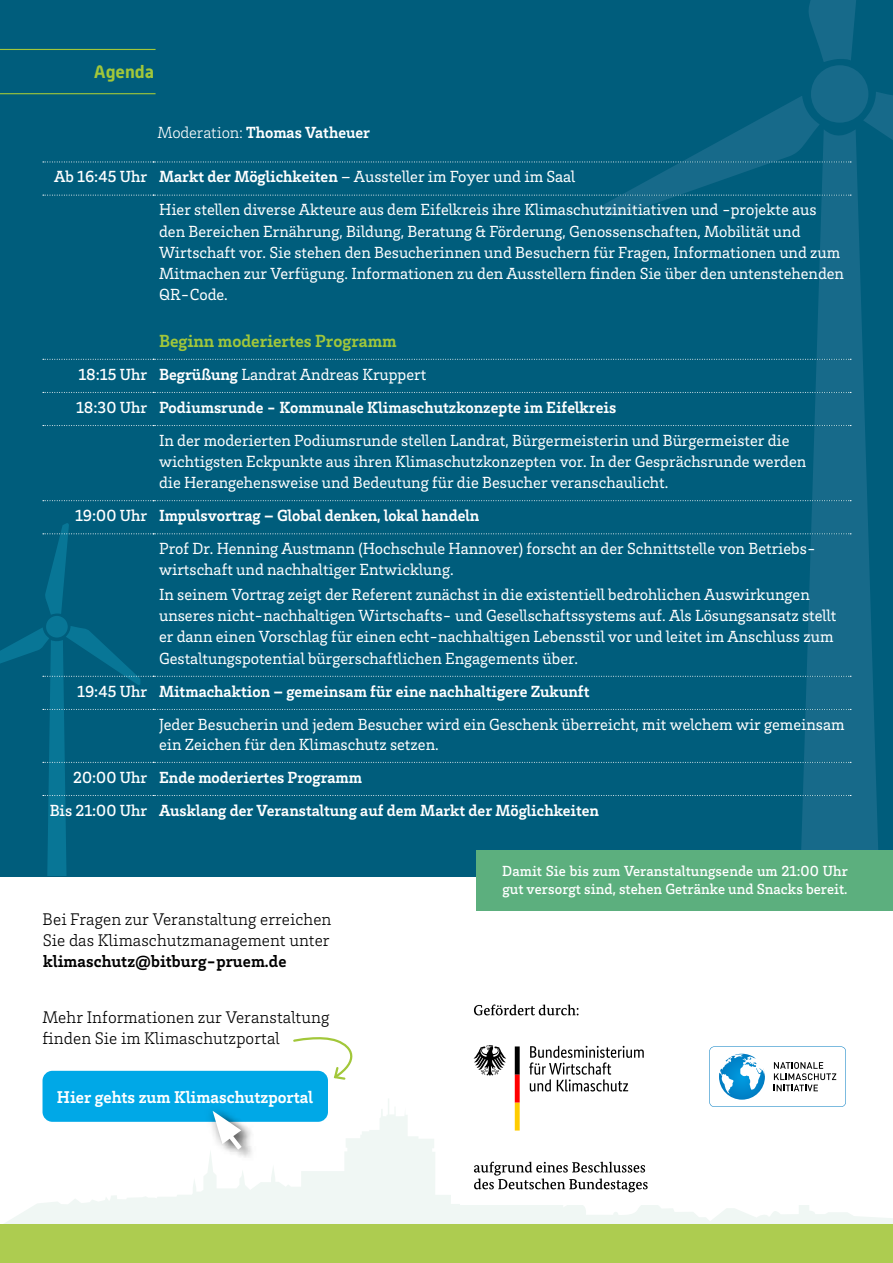
<style>
.page{position:relative;width:893px;height:1263px;background:#fff}
.page>*{position:absolute;margin:0;border:0;box-sizing:border-box;transform-origin:0 0}
.t1{font:700 18px "Brix Slab";color:#a2c73a}
.t2{font:700 18px "Alwyn New";color:#a2c73a}
.t3{font:700 17.4px "Brix Slab";color:#fff}
.t4{font:300 17.25px/21.5px "Brix Slab";letter-spacing:.005em;color:#000}
.t5{font:700 17.25px "Brix Slab";letter-spacing:.005em;color:#000}
.t6{font:16.5px/21px "Brix Slab";color:#fff}
.t7{font:700 16.5px "Brix Slab";color:#fff}
.t8{font:500 15px/18px "Brix Slab";letter-spacing:.005em;color:#fff}
.s1{font-weight:300}
.s2{font-weight:500}
.s3{font-weight:700}
</style>
<div class="page">
<svg style="left:0;top:1098px;width:893px;height:127px"></svg>
<div style="left:0;top:0;width:893px;height:876px;background:#005d7c"></div>
<div style="left:0;top:1225px;width:893px;height:38px;background:#adcc50"></div>
<hr style="left:0;top:49px;width:156px;height:1px;background:#a2c73a">
<hr style="left:0;top:93px;width:156px;height:1px;background:#a2c73a">
<div style="left:461px;top:989px;width:398px;height:215px;background:#fff"></div>
<svg style="left:529px;top:1046px;width:115px;height:45px"></svg>
<svg style="left:474px;top:1045px;width:32px;height:31px"></svg>
<svg style="left:515px;top:1046px;width:5px;height:84px"></svg>
<svg style="left:474px;top:1004px;width:104px;height:11px"></svg>
<svg style="left:474px;top:1161px;width:174px;height:31px"></svg>
<svg style="left:709px;top:1046px;width:137px;height:61px"></svg>
<svg style="left:800px;top:130px;width:78px;height:720px;fill:#176a8a"></svg>
<svg style="left:809px;top:0;width:47px;height:62px"></svg>
<svg style="left:863px;top:92px;width:30px;height:158px"></svg>
<div style="left:811px;top:65px;width:57px;height:58px;background:#176a8a;border-radius:50%"></div>
<svg style="left:43px;top:96px;width:808px;height:122px"></svg>
<svg style="left:43px;top:359px;width:808px;height:1px"></svg>
<svg style="left:43px;top:392px;width:808px;height:1px"></svg>
<svg style="left:43px;top:425px;width:808px;height:1px"></svg>
<svg style="left:43px;top:500px;width:808px;height:1px"></svg>
<svg style="left:43px;top:523px;width:808px;height:92px"></svg>
<svg style="left:0;top:626px;width:851px;height:250px"></svg>
<div style="left:46px;top:616px;width:22px;height:21px;background:#087696;border-radius:50%"></div>
<div style="left:476px;top:850px;width:417px;height:61px;background:#5caf7e"></div>
<div style="left:43px;top:1071px;width:285px;height:51px;background:#00a8e7;border-radius:10px"></div>
<div style="left:212px;top:1108px;width:45px;height:54px;background:#000;opacity:.51"></div>
<div style="left:203px;top:1102px;width:48px;height:56px;background:#000;opacity:.3"></div>
<svg style="left:213px;top:1111px;width:33px;height:43px"></svg>
<svg style="left:292px;top:1037px;width:61px;height:43px"></svg>
<p class="t2" style="left:94px;top:61px;width:62px">Agenda</p>
<p class="t7" style="left:157px;top:122px;width:214px"><span class="s1">Moderation:</span> Thomas Vatheuer</p>
<p class="t6" style="left:159px;top:160px;width:659px;line-height:33.2px;text-indent:-105px"><span class="s2">Ab 16:45 Uhr</span> <span class="s3">Markt der Möglichkeiten</span> – Aussteller im Foyer und im Saal<br>Hier stellen diverse Akteure aus dem Eifelkreis ihre Klimaschutzinitiativen und -projekte aus</p>
<p class="t6" style="left:159px;top:220px;width:686px">den Bereichen Ernährung, Bildung, Beratung &amp; Förderung, Genossenschaften, Mobilität und Wirtschaft vor. Sie stehen den Besucherinnen und Besuchern für Fragen, Informationen und zum Mitmachen zur Verfügung. Informationen zu den Ausstellern finden Sie über den untenstehenden QR-Code.</p>
<p class="t1" style="left:159px;top:329px;width:239px">Beginn moderiertes Programm</p>
<p class="t6" style="left:78px;top:363px;width:350px"><span class="s2">18:15 Uhr</span> <span class="s3">Begrüßung</span> Landrat Andreas Kruppert</p>
<p class="t7" style="left:76px;top:396px;width:542px"><span class="s2">18:30 Uhr</span> Podiumsrunde - Kommunale Klimaschutzkonzepte im Eifelkreis</p>
<p class="t6" style="left:159px;top:429px;width:632px">In der moderierten Podiumsrunde stellen Landrat, Bürgermeisterin und Bürgermeister die</p>
<p class="t6" style="left:159px;top:450px;width:649px">wichtigsten Eckpunkte aus ihren Klimaschutzkonzepten vor. In der Gesprächsrunde werden die Herangehensweise und Bedeutung für die Besucher veranschaulicht.</p>
<p class="t6" style="left:159px;top:498px;width:659px;line-height:33.2px;text-indent:-84px"><span class="s2">19:00 Uhr</span> <span class="s3">Impulsvortrag – Global denken, lokal handeln<br></span>Prof Dr. Henning Austmann (Hochschule Hannover) forscht an der Schnittstelle von Betriebs-</p>
<p class="t6" style="left:159px;top:556px;width:652px;line-height:25.2px">wirtschaft und nachhaltiger Entwicklung.<br>In seinem Vortrag zeigt der Referent zunächst in die existentiell bedrohlichen Auswirkungen</p>
<p class="t6" style="left:159px;top:605px;width:679px">unseres nicht-nachhaltigen Wirtschafts- und Gesellschaftssystems auf. Als Lösungsansatz stellt er dann einen Vorschlag für einen echt-nachhaltigen Lebensstil vor und leitet im Anschluss zum<br>Gestaltungspotential bürgerschaftlichen Engagements über.</p>
<p class="t6" style="left:159px;top:674px;width:687px;line-height:33.2px;text-indent:-82px"><span class="s2">19:45 Uhr</span> <span class="s3">Mitmachaktion – gemeinsam für eine nachhaltigere Zukunft<br></span>Jeder Besucherin und jedem Besucher wird ein Geschenk überreicht, mit welchem wir gemeinsam</p>
<p class="t6" style="left:159px;top:733px;width:281px">ein Zeichen für den Klimaschutz setzen.</p>
<p class="t7" style="left:73px;top:766px;width:290px"><span class="s2">20:00 Uhr</span> Ende moderiertes Programm</p>
<p class="t7" style="left:50px;top:799px;width:551px"><span class="s2">Bis 21:00 Uhr</span> Ausklang der Veranstaltung auf dem Markt der Möglichkeiten</p>
<p class="t4" style="left:43px;top:907px;width:290px">Bei Fragen zur Veranstaltung erreichen<br>Sie das Klimaschutzmanagement unter</p>
<p class="t5" style="left:43px;top:950px;width:245px">klimaschutz@bitburg-pruem.de</p>
<p class="t4" style="left:42px;top:1005px;width:289px">Mehr Informationen zur Veranstaltung finden Sie im Klimaschutzportal</p>
<p class="t3" style="left:57px;top:1085px;width:258px">Hier gehts zum Klimaschutzportal</p>
<p class="t8" style="left:502px;top:861px;width:347px">Damit Sie bis zum Veranstaltungsende um 21:00 Uhr gut versorgt sind, stehen Getränke und Snacks bereit.</p>
</div>
